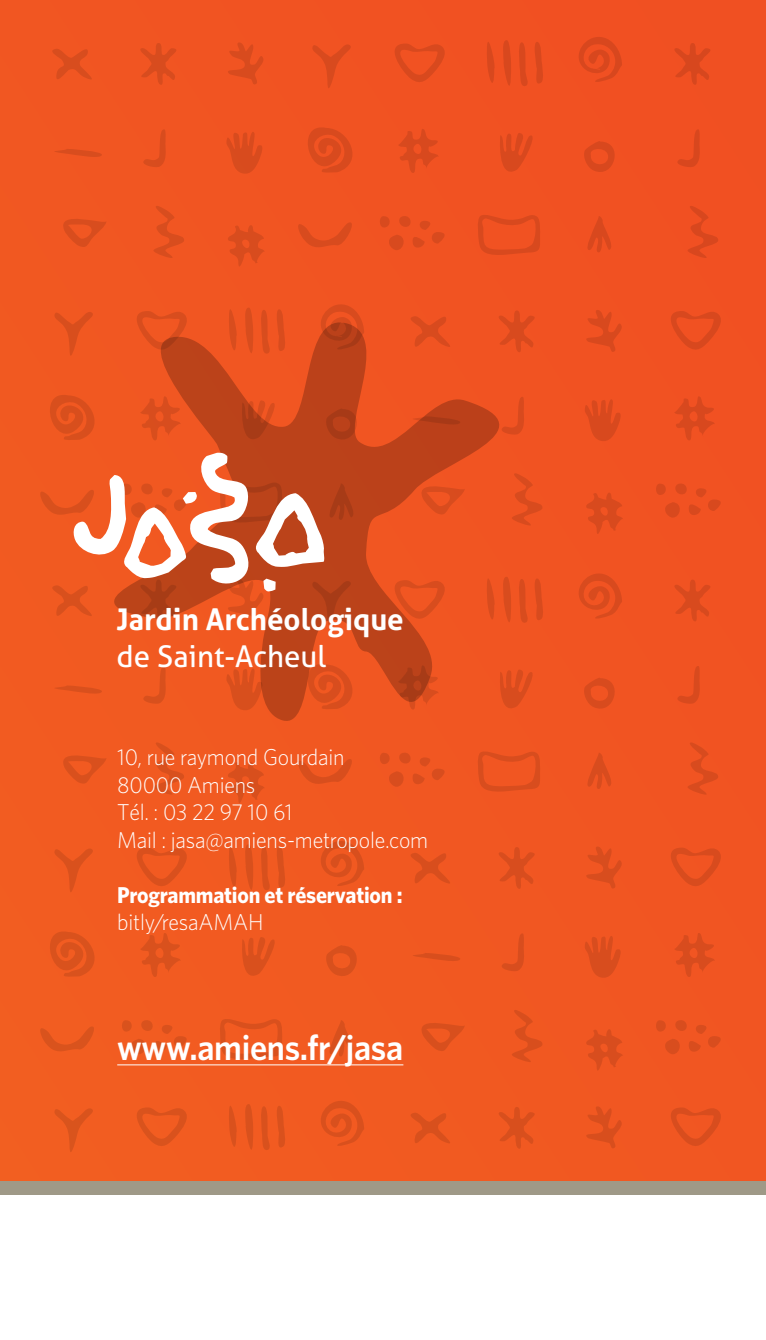
<style>
.page{position:relative;width:766px;height:1340px;background:#fff}
.page>*{position:absolute;margin:0;border:0;box-sizing:border-box;transform-origin:0 0}
.t1{font:600 36px "Whitney HTF";letter-spacing:-.01em;color:#fff;scale:.95 1}
.t2{font:700 29.93px "Aller";color:#fff}
.t3{font:29.93px "Aller";color:#fff}
.t4{font:300 22.95px/27.4px "Whitney HTF";letter-spacing:-.01em;color:#fff;scale:.95 1}
.t5{font:700 22.95px "Whitney HTF";letter-spacing:-.01em;color:#fff;scale:.95 1}
.t6{font:20.03px "Aller";color:#fff}
</style>
<div class="page">
<div style="left:0;top:0;width:765px;height:1181px;background:#f15622"></div>
<svg style="left:574px;top:32px;width:48px;height:52px;background:#e84c20"></svg>
<svg style="left:292px;top:121px;width:73px;height:66px;background:#ea5120"></svg>
<svg style="left:226px;top:126px;width:40px;height:50px;background:#e55020"></svg>
<svg style="left:476px;top:212px;width:65px;height:46px;background:#e94f20"></svg>
<svg style="left:398px;top:129px;width:48px;height:44px;background:#e74e20"></svg>
<svg style="left:382px;top:40px;width:67px;height:46px;background:#eb4f21"></svg>
<svg style="left:496px;top:130px;width:40px;height:51px;background:#e84e20"></svg>
<svg style="left:135px;top:43px;width:47px;height:42px;background:#e85120"></svg>
<svg style="left:221px;top:38px;width:44px;height:48px;background:#e95120"></svg>
<svg style="left:45px;top:44px;width:58px;height:44px;background:#eb5321"></svg>
<svg style="left:582px;top:139px;width:42px;height:41px;background:#e94e20"></svg>
<svg style="left:310px;top:42px;width:44px;height:57px;background:#ec5121"></svg>
<svg style="left:584px;top:216px;width:32px;height:40px"></svg>
<svg style="left:138px;top:127px;width:29px;height:42px"></svg>
<svg style="left:484px;top:20px;width:27px;height:96px;background:#ec4f21"></svg>
<svg style="left:37px;top:149px;width:65px;height:11px"></svg>
<svg style="left:517px;top:41px;width:27px;height:48px"></svg>
<svg style="left:378px;top:214px;width:75px;height:37px;background:#eb5021"></svg>
<svg style="left:584px;top:394px;width:40px;height:49px;background:#e54e20"></svg>
<svg style="left:585px;top:492px;width:38px;height:51px;background:#e74f20"></svg>
<svg style="left:579px;top:306px;width:44px;height:48px;background:#e94f20"></svg>
<svg style="left:574px;top:568px;width:48px;height:52px;background:#e85020"></svg>
<svg style="left:476px;top:749px;width:65px;height:45px;background:#e95320"></svg>
<svg style="left:55px;top:745px;width:52px;height:41px;background:#eb571f"></svg>
<svg style="left:147px;top:745px;width:38px;height:51px;background:#ea571f"></svg>
<svg style="left:296px;top:756px;width:62px;height:31px;background:#ea551f"></svg>
<svg style="left:582px;top:675px;width:42px;height:42px;background:#e95120"></svg>
<svg style="left:584px;top:752px;width:32px;height:40px"></svg>
<svg style="left:37px;top:685px;width:16px;height:11px"></svg>
<svg style="left:378px;top:750px;width:75px;height:37px;background:#eb5421"></svg>
<svg style="left:317px;top:835px;width:47px;height:53px;background:#e8551f"></svg>
<svg style="left:34px;top:924px;width:74px;height:67px;background:#eb5920"></svg>
<svg style="left:584px;top:930px;width:40px;height:49px;background:#e55120"></svg>
<svg style="left:218px;top:1016px;width:66px;height:45px;background:#ea571f"></svg>
<svg style="left:140px;top:932px;width:48px;height:45px;background:#e8571f"></svg>
<svg style="left:124px;top:844px;width:68px;height:46px;background:#ec5720"></svg>
<svg style="left:585px;top:1028px;width:38px;height:51px;background:#e75320"></svg>
<svg style="left:239px;top:934px;width:40px;height:51px;background:#e9561f"></svg>
<svg style="left:493px;top:846px;width:47px;height:43px;background:#e95320"></svg>
<svg style="left:579px;top:842px;width:44px;height:48px;background:#e95320"></svg>
<svg style="left:413px;top:1012px;width:52px;height:41px;background:#ea561f"></svg>
<svg style="left:505px;top:1009px;width:38px;height:54px;background:#ea551f"></svg>
<svg style="left:38px;top:1023px;width:62px;height:31px;background:#eb5a1f"></svg>
<svg style="left:403px;top:847px;width:58px;height:45px;background:#eb5520"></svg>
<svg style="left:324px;top:943px;width:43px;height:41px;background:#e9561f"></svg>
<svg style="left:52px;top:846px;width:45px;height:57px;background:#ed5920"></svg>
<svg style="left:326px;top:1019px;width:32px;height:40px"></svg>
<svg style="left:496px;top:931px;width:29px;height:41px"></svg>
<svg style="left:396px;top:952px;width:64px;height:12px"></svg>
<svg style="left:227px;top:761px;width:60px;height:158px;background:#ec5720"></svg>
<svg style="left:120px;top:1018px;width:75px;height:36px;background:#ec5920"></svg>
<svg style="left:317px;top:1095px;width:47px;height:53px;background:#e9561f"></svg>
<svg style="left:124px;top:1103px;width:68px;height:47px;background:#ec5a20"></svg>
<svg style="left:493px;top:1106px;width:47px;height:42px;background:#e8551f"></svg>
<svg style="left:579px;top:1102px;width:44px;height:48px;background:#e95420"></svg>
<svg style="left:403px;top:1107px;width:58px;height:45px;background:#eb5720"></svg>
<svg style="left:52px;top:1106px;width:45px;height:56px;background:#ed5b20"></svg>
<svg style="left:227px;top:1076px;width:60px;height:103px;background:#ee5920"></svg>
<svg style="left:669px;top:43px;width:47px;height:42px;background:#e84d20"></svg>
<svg style="left:681px;top:206px;width:38px;height:53px;background:#ea4d20"></svg>
<svg style="left:671px;top:127px;width:30px;height:42px"></svg>
<svg style="left:674px;top:396px;width:48px;height:45px;background:#e74e20"></svg>
<svg style="left:657px;top:307px;width:68px;height:47px;background:#eb4e21"></svg>
<svg style="left:653px;top:481px;width:76px;height:37px;background:#eb4f21"></svg>
<svg style="left:669px;top:579px;width:47px;height:42px;background:#e84f20"></svg>
<svg style="left:681px;top:742px;width:38px;height:54px;background:#ea5120"></svg>
<svg style="left:671px;top:664px;width:30px;height:41px"></svg>
<svg style="left:674px;top:932px;width:48px;height:45px;background:#e75120"></svg>
<svg style="left:657px;top:844px;width:68px;height:46px;background:#eb5221"></svg>
<svg style="left:653px;top:1018px;width:76px;height:36px;background:#eb5321"></svg>
<svg style="left:657px;top:1103px;width:68px;height:47px;background:#eb5421"></svg>
<svg style="left:53px;top:308px;width:504px;height:437px;background:#e75220"></svg>
<svg style="left:34px;top:206px;width:333px;height:429px;background:#e15b2d"></svg>
<hr style="left:117px;top:1064px;width:286px;height:1px;background:#fff">
<div style="left:0;top:1181px;width:765px;height:13px;background:#9f9987"></div>
<h2 class="t2" style="left:117px;top:601px;width:288px">Jardin Archéologique</h2>
<h2 class="t3" style="left:117px;top:637px;width:211px">de Saint-Acheul</h2>
<p class="t6" style="left:123px;top:617px;width:141px">de Saint-Acheul</p>
<p class="t4" style="left:117px;top:743px;width:328px">10, rue raymond Gourdain<br>80000 Amiens<br>Tél. : 03 22 97 10 61<br>Mail : jasa@amiens-metropole.com</p>
<p class="t5" style="left:117px;top:881px;width:302px">Programmation et réservation :</p>
<p class="t4" style="left:117px;top:908px;width:155px">bitly/resaAMAH</p>
<h1 class="t1" style="left:117px;top:1025px;width:302px">www.amiens.fr/jasa</h1>
</div>
